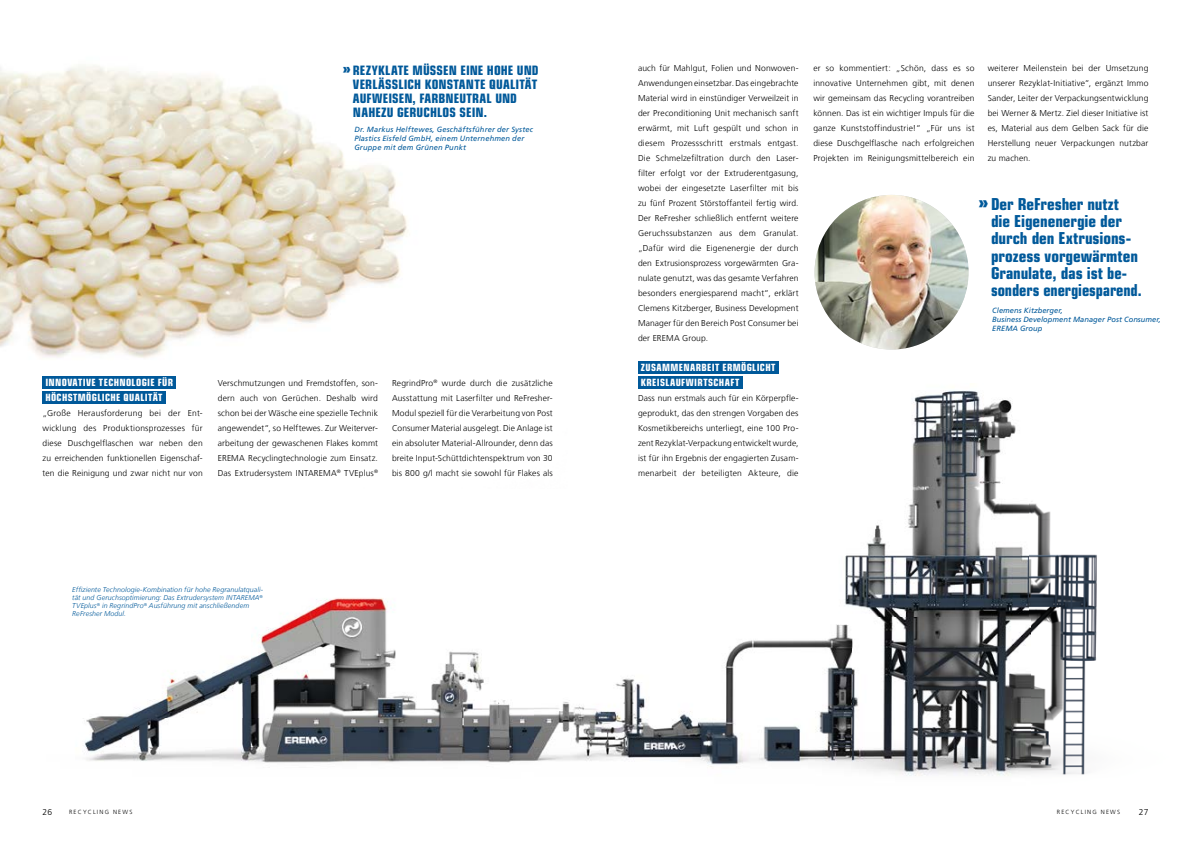
<style>
.page{position:relative;width:1191px;height:842px;background:#fff}
.page>*{position:absolute;margin:0;border:0;box-sizing:border-box;transform-origin:0 0}
.t1{font:700 condensed 16.5px/17.3px "Eurostile";letter-spacing:-.005em;color:#00599a}
.t2{font:700 condensed 13px/14px "Eurostile";letter-spacing:.005em;color:#00599a}
.t3{font:700 condensed 10px/15px "Eurostile";letter-spacing:.04em;color:#fff}
.t4{font:300 8.5px/15px "Frutiger LT Com";letter-spacing:.015em;color:#000;text-align:justify}
.t5{font:italic 7.5px/9px "Frutiger LT Com";letter-spacing:.015em;color:#00599a}
.t6{font:italic 300 7px/8px "Frutiger LT Com";letter-spacing:.015em;color:#00599a}
.t7{font:300 6px "Frutiger LT Com";letter-spacing:.2em;color:#000}
.s1{font-size:16px}
.s2{font-size:19.8px}
</style>
<div class="page">
<img style="left:0;top:65px;width:408px;height:318px">
<img style="left:337px;top:65px;width:71px;height:93px">
<img style="left:534px;top:383px;width:563px;height:393px">
<img style="left:83px;top:598px;width:451px;height:165px">
<img style="left:42px;top:383px;width:525px;height:105px">
<div style="left:43px;top:376px;width:133px;height:12px;background:#00599a"></div>
<div style="left:43px;top:391px;width:123px;height:12px;background:#00599a"></div>
<div style="left:638px;top:361px;width:140px;height:12px;background:#00599a"></div>
<div style="left:638px;top:376px;width:104px;height:12px;background:#00599a"></div>
<img style="left:814px;top:195px;width:151px;height:154px">
<img style="left:965px;top:250px;width:3px;height:45px">
<h2 class="t2" style="left:353px;top:63px;width:187px;text-indent:-11px"><span class="s1">»</span> REZYKLATE MÜSSEN EINE HOHE UND<br>VERLÄSSLICH KONSTANTE QUALITÄT<br>AUFWEISEN, FARBNEUTRAL UND<br>NAHEZU GERUCHLOS SEIN.</h2>
<p class="t5" style="left:354px;top:125px;width:180px">Dr. Markus Helftewes, Geschäftsführer der Systec<br>Plastics Eisfeld GmbH, einem Unternehmen der<br>Gruppe mit dem Grünen Punkt</p>
<p class="t3" style="left:45px;top:375px;width:129px">INNOVATIVE TECHNOLOGIE FÜR<br>HÖCHSTMÖGLICHE QUALITÄT</p>
<p class="t4" style="left:43px;top:406px;width:162px">„Große Herausforderung bei der Ent&shy;wicklung des Produktionsprozesses für diese Duschgelflaschen war neben den zu erreichenden funktionellen Eigenschaf&shy;ten die Reinigung und zwar nicht nur von</p>
<p class="t4" style="left:218px;top:376px;width:162px">Verschmutzungen und Fremdstoffen, son&shy;dern auch von Gerüchen. Deshalb wird schon bei der Wäsche eine spezielle Technik angewendet“, so Helftewes. Zur Weiterver&shy;arbeitung der gewaschenen Flakes kommt EREMA Recyclingtechnologie zum Einsatz.<br>Das Extrudersystem INTAREMA<sup>®</sup> TVEplus<sup>®</sup></p>
<p class="t4" style="left:392px;top:376px;width:162px">RegrindPro<sup>®</sup> wurde durch die zusätzliche Ausstattung mit Laserfilter und ReFresher-Modul speziell für die Verarbeitung von Post Consumer Material ausgelegt. Die Anlage ist ein absoluter Material-Allrounder, denn das breite Input-Schüttdichtenspektrum von 30 bis 800 g/l macht sie sowohl für Flakes als</p>
<p class="t6" style="left:72px;top:586px;width:192px">Effiziente Technologie-Kombination für hohe Regranulatquali&shy;tät und Geruchsoptimierung: Das Extrudersystem INTAREMA<sup>® </sup>TVEplus<sup>®</sup> in RegrindPro<sup>®</sup> Ausführung mit anschließendem ReFresher Modul.</p>
<p class="t4" style="left:638px;top:61px;width:162px">auch für Mahlgut, Folien und Nonwoven-Anwendungen einsetzbar. Das eingebrachte Material wird in einstündiger Verweilzeit in der Preconditioning Unit mechanisch sanft erwärmt, mit Luft gespült und schon in diesem Prozessschritt erstmals entgast.<br>Die Schmelzefiltration durch den Laser&shy;filter erfolgt vor der Extruderentgasung, wobei der eingesetzte Laserfilter mit bis zu fünf Prozent Störstoffanteil fertig wird.<br>Der ReFresher schließlich entfernt weitere Geruchssubstanzen aus dem Granulat. „Dafür wird die Eigenenergie der durch den Extrusionsprozess vorgewärmten Gra&shy;nulate genutzt, was das gesamte Verfahren besonders energiesparend macht“, erklärt Clemens Kitzberger, Business Development Manager für den Bereich Post Consumer bei der EREMA Group.</p>
<p class="t3" style="left:641px;top:360px;width:136px">ZUSAMMENARBEIT ERMÖGLICHT<br>KREISLAUFWIRTSCHAFT</p>
<p class="t4" style="left:638px;top:391px;width:162px">Dass nun erstmals auch für ein Körperpfle&shy;geprodukt, das den strengen Vorgaben des Kosmetikbereichs unterliegt, eine 100 Pro&shy;zent Rezyklat-Verpackung entwickelt wurde, ist für ihn Ergebnis der engagierten Zusam&shy;menarbeit der beteiligten Akteure, die</p>
<p class="t4" style="left:813px;top:61px;width:163px">er so kommentiert: „Schön, dass es so innovative Unternehmen gibt, mit denen wir gemeinsam das Recycling vorantreiben können. Das ist ein wichtiger Impuls für die ganze Kunststoffindustrie!“ „Für uns ist diese Duschgelflasche nach erfolgreichen Projekten im Reinigungsmittelbereich ein</p>
<p class="t4" style="left:987px;top:61px;width:162px">weiterer Meilenstein bei der Umsetzung unserer Rezyklat-Initiative“, ergänzt Immo Sander, Leiter der Verpackungsentwicklung bei Werner &amp; Mertz. Ziel dieser Initiative ist es, Material aus dem Gelben Sack für die Herstellung neuer Verpackungen nutzbar zu machen.</p>
<h1 class="t1" style="left:991px;top:195px;width:152px;text-indent:-13px"><span class="s2">»</span> Der ReFresher nutzt die Eigenenergie der durch den Extrusions&shy;prozess vorgewärmten<br>Granulate, das ist be - sonders energiesparend.</h1>
<p class="t5" style="left:992px;top:306px;width:170px">Clemens Kitzberger,<br>Business Development Manager Post Consumer,<br>EREMA Group</p>
<p class="t4" style="left:43px;top:804px;width:11px">26</p>
<p class="t7" style="left:69px;top:808px;width:65px">RECYCLING NEWS</p>
<p class="t7" style="left:1056px;top:808px;width:65px">RECYCLING NEWS</p>
<p class="t4" style="left:1138px;top:804px;width:11px">27</p>
</div>
